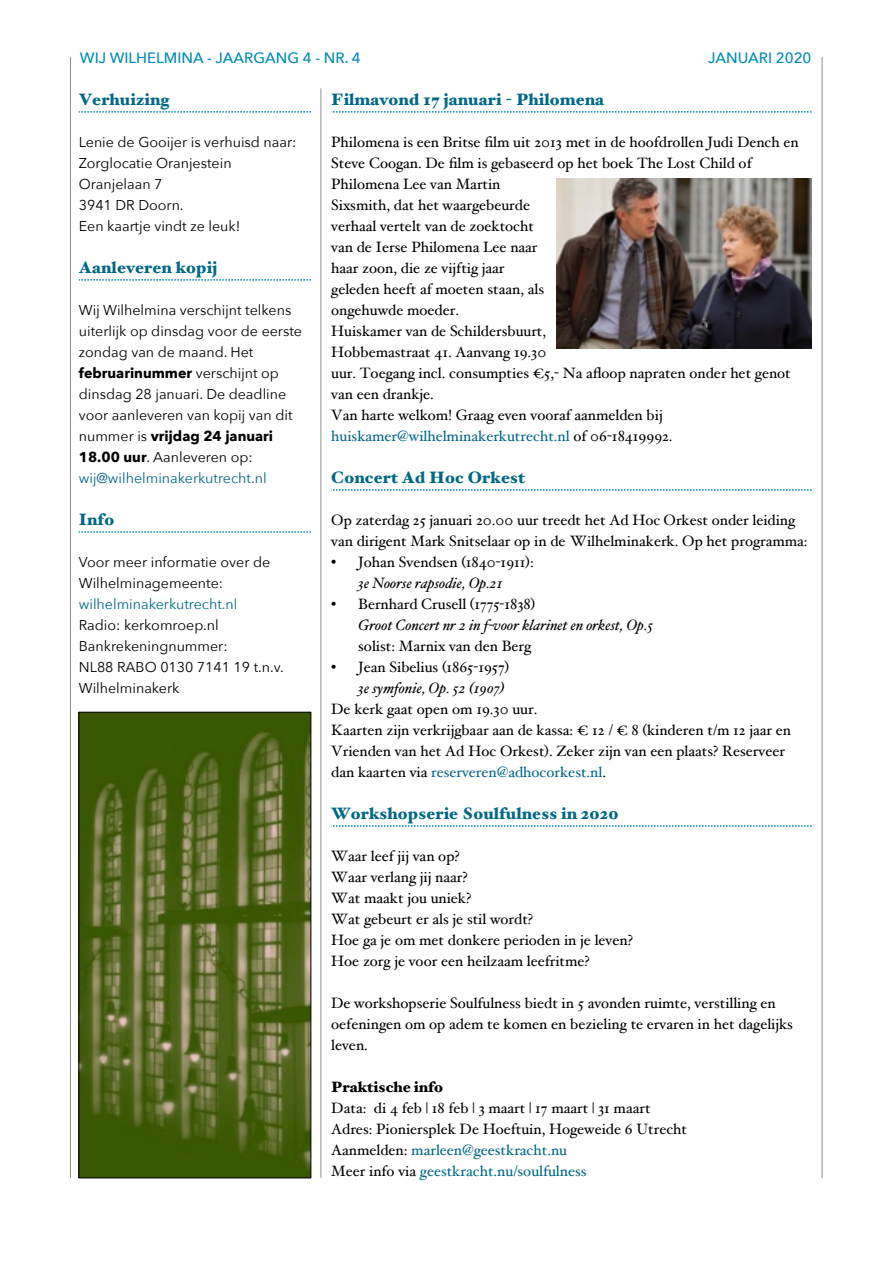
<style>
.page{position:relative;width:893px;height:1263px;background:#fff}
.page>*{position:absolute;margin:0;border:0;box-sizing:border-box;transform-origin:0 0}
.t1{font:900 16.5px "Hoefler Text";letter-spacing:.01em;color:#006886}
.t2{font:15px/21px "Hoefler Text";color:#000}
.t3{font:italic 15px "Hoefler Text";color:#000}
.t4{font:500 15px "Avenir Next";color:#008cb4}
.t5{font:900 15px "Hoefler Text";color:#000}
.t6{font:14.25px/21px "Avenir Next";color:#000}
.t7{font:14.25px "Avenir Next";color:#006886}
.s1{font-weight:700}
.s2{color:#006886}
</style>
<div class="page">
<hr style="left:70px;top:57px;width:1px;height:1121px;background:#929292">
<hr style="left:321px;top:88px;width:1px;height:1090px;background:#929292">
<hr style="left:822px;top:57px;width:1px;height:1121px;background:#929292">
<svg style="left:79px;top:111px;width:232px;height:2px"></svg>
<svg style="left:79px;top:279px;width:232px;height:2px"></svg>
<svg style="left:79px;top:531px;width:232px;height:2px"></svg>
<img style="left:80px;top:714px;width:229px;height:462px">
<div style="left:78px;top:712px;width:233px;height:466px;border:1px solid #000"></div>
<svg style="left:331px;top:111px;width:481px;height:2px"></svg>
<svg style="left:331px;top:489px;width:481px;height:2px"></svg>
<svg style="left:331px;top:825px;width:481px;height:2px"></svg>
<img style="left:557px;top:178px;width:255px;height:170px">
<p class="t4" style="left:80px;top:48px;width:283px">WIJ WILHELMINA - JAARGANG 4 - NR. 4</p>
<p class="t4" style="left:708px;top:48px;width:105px">JANUARI 2020</p>
<p class="t1" style="left:79px;top:90px;width:92px">Verhuizing</p>
<p class="t6" style="left:79px;top:132px;width:219px">Lenie de Gooĳer is verhuisd naar:<br>Zorglocatie Oranjestein<br>Oranjelaan 7<br>3941 DR Doorn.<br>Een kaartje vindt ze leuk!</p>
<p class="t1" style="left:79px;top:258px;width:140px">Aanleveren kopij</p>
<p class="t6" style="left:79px;top:300px;width:225px">Wĳ Wilhelmina verschĳnt telkens uiterlĳk op dinsdag voor de eerste zondag van de maand. Het <span class="s1">februarinummer</span> verschĳnt op dinsdag 28 januari. De deadline voor aanleveren van kopĳ van dit nummer is <span class="s1">vrĳdag 24 januari<br>18.00 uur</span>. Aanleveren op: <span class="s2">wĳ@wilhelminakerkutrecht.nl</span></p>
<p class="t1" style="left:79px;top:510px;width:37px">Info</p>
<p class="t6" style="left:79px;top:552px;width:193px">Voor meer informatie over de<br>Wilhelminagemeente:</p>
<p class="t7" style="left:79px;top:595px;width:160px">wilhelminakerkutrecht.nl</p>
<p class="t6" style="left:79px;top:615px;width:207px">Radio: kerkomroep.nl<br>Bankrekeningnummer:<br>NL88 RABO 0130 7141 19 t.n.v.<br>Wilhelminakerk</p>
<p class="t1" style="left:331px;top:90px;width:274px">Filmavond 17 januari - Philomena</p>
<p class="t2" style="left:331px;top:132px;width:469px">Philomena is een Britse film uit 2013 met in de hoofdrollen Judi Dench en Steve Coogan. De film is gebaseerd op het boek The Lost Child of Philomena Lee van Martin<br>Sixsmith, dat het waargebeurde<br>verhaal vertelt van de zoektocht<br>van de Ierse Philomena Lee naar<br>haar zoon, die ze vijftig jaar<br>geleden heeft af moeten staan, als<br>ongehuwde moeder.<br>Huiskamer van de Schildersbuurt,<br>Hobbemastraat 41. Aanvang 19.30<br>uur. Toegang incl. consumpties €5,- Na afloop napraten onder het genot van een drankje.<br>Van harte welkom! Graag even vooraf aanmelden bij <span class="s2">huiskamer@wilhelminakerkutrecht.nl</span> of 06-18419992.</p>
<p class="t1" style="left:331px;top:468px;width:195px">Concert Ad Hoc Orkest</p>
<p class="t2" style="left:331px;top:510px;width:478px">Op zaterdag 25 januari 20.00 uur treedt het Ad Hoc Orkest onder leiding van dirigent Mark Snitselaar op in de Wilhelminakerk. Op het programma:</p>
<p class="t2" style="left:331px;top:552px;width:204px">• Johan Svendsen (1840-1911):</p>
<p class="t3" style="left:358px;top:574px;width:146px">3e Noorse rapsodie, Op.21</p>
<p class="t2" style="left:331px;top:594px;width:205px">• Bernhard Crusell (1775-1838)</p>
<p class="t3" style="left:358px;top:616px;width:297px">Groot Concert nr 2 in f-voor klarinet en orkest, Op.5</p>
<p class="t2" style="left:358px;top:636px;width:174px">solist: Marnix van den Berg</p>
<p class="t2" style="left:331px;top:657px;width:179px">• Jean Sibelius (1865-1957)</p>
<p class="t3" style="left:358px;top:679px;width:148px">3e symfonie, Op. 52 (1907)</p>
<p class="t2" style="left:331px;top:699px;width:461px">De kerk gaat open om 19.30 uur.<br>Kaarten zijn verkrijgbaar aan de kassa: € 12 / € 8 (kinderen t/m 12 jaar en Vrienden van het Ad Hoc Orkest). Zeker zijn van een plaats? Reserveer dan kaarten via <span class="s2">reserveren@adhocorkest.nl</span>.</p>
<p class="t1" style="left:331px;top:804px;width:289px">Workshopserie Soulfulness in 2020</p>
<p class="t2" style="left:331px;top:846px;width:303px">Waar leef jij van op?<br>Waar verlang jij naar?<br>Wat maakt jou uniek?<br>Wat gebeurt er als je stil wordt?<br>Hoe ga je om met donkere perioden in je leven?<br>Hoe zorg je voor een heilzaam leefritme?</p>
<p class="t2" style="left:331px;top:993px;width:463px">De workshopserie Soulfulness biedt in 5 avonden ruimte, verstilling en oefeningen om op adem te komen en bezieling te ervaren in het dagelijks leven.</p>
<p class="t5" style="left:331px;top:1078px;width:113px">Praktische info</p>
<p class="t2" style="left:331px;top:1098px;width:357px">Data: di 4 feb | 18 feb | 3 maart | 17 maart | 31 maart Adres: Pioniersplek De Hoeftuin, Hogeweide 6 Utrecht Aanmelden: <span class="s2">marleen@geestkracht.nu<br></span>Meer info via <span class="s2">geestkracht.nu/soulfulness</span></p>
</div>
